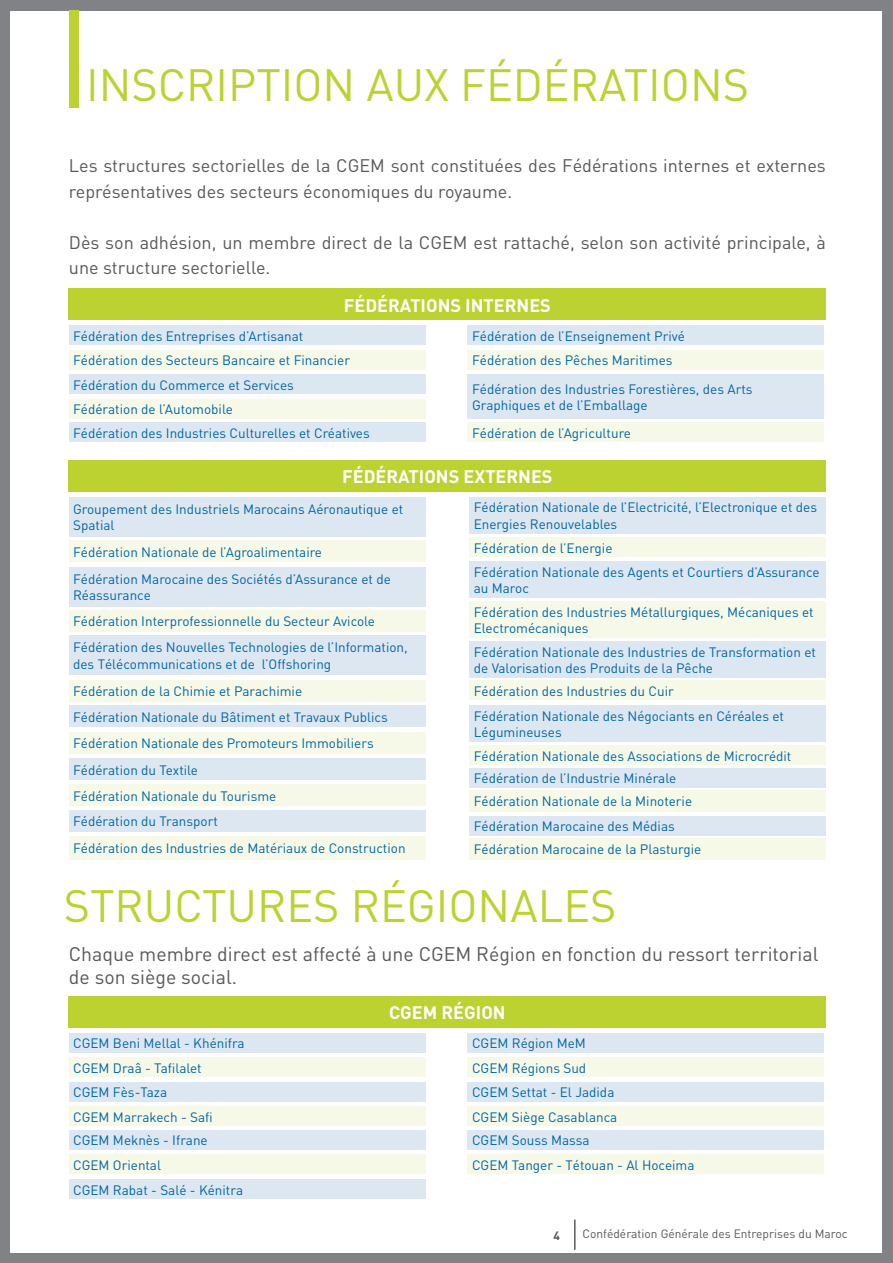
<style>
.page{position:relative;width:893px;height:1263px;background:#808285}
.page>*{position:absolute;margin:0;border:0;box-sizing:border-box;transform-origin:0 0}
.t1{font:44.7px "DIN";color:#bcd231}
.t2{font:19.5px/23.4px "DIN";color:#57585a}
.t3{font:18px/25.5px "DIN";color:#57585a}
.t4{font:700 18px "DIN";color:#fff}
.t5{font:13.5px/16.2px "DIN";color:#0065a4}
.t6{font:12px "DIN";color:#57585a}
.t7{font:700 12px "DIN";color:#57585a}
</style>
<div class="page">
<div style="left:11px;top:11px;width:871px;height:1241px;background:#fff"></div>
<hr style="left:574px;top:1219px;width:2px;height:31px;background:#57585a">
<div style="left:69px;top:11px;width:9px;height:97px;background:#bcd231"></div>
<div style="left:69px;top:289px;width:757px;height:31px;background:#bcd231"></div>
<div style="left:69px;top:996px;width:757px;height:31px;background:#bcd231"></div>
<div style="left:69px;top:460px;width:757px;height:31px;background:#bcd231"></div>
<div style="left:69px;top:325px;width:356px;height:20px;background:#dde7f2"></div>
<div style="left:69px;top:1033px;width:356px;height:20px;background:#dde7f2"></div>
<div style="left:69px;top:705px;width:356px;height:22px;background:#dde7f2"></div>
<div style="left:470px;top:680px;width:356px;height:20px;background:#f6f9e8"></div>
<div style="left:69px;top:497px;width:356px;height:39px;background:#dde7f2"></div>
<div style="left:470px;top:497px;width:356px;height:36px;background:#dde7f2"></div>
<div style="left:468px;top:325px;width:356px;height:20px;background:#dde7f2"></div>
<div style="left:468px;top:1033px;width:356px;height:20px;background:#dde7f2"></div>
<div style="left:69px;top:610px;width:356px;height:21px;background:#f6f9e8"></div>
<div style="left:470px;top:601px;width:356px;height:37px;background:#f6f9e8"></div>
<div style="left:69px;top:374px;width:356px;height:20px;background:#dde7f2"></div>
<div style="left:69px;top:1082px;width:356px;height:20px;background:#dde7f2"></div>
<div style="left:468px;top:1082px;width:356px;height:20px;background:#dde7f2"></div>
<div style="left:69px;top:758px;width:356px;height:22px;background:#dde7f2"></div>
<div style="left:69px;top:540px;width:356px;height:22px;background:#f6f9e8"></div>
<div style="left:470px;top:537px;width:356px;height:20px;background:#f6f9e8"></div>
<div style="left:468px;top:374px;width:356px;height:45px;background:#dde7f2"></div>
<div style="left:69px;top:350px;width:356px;height:20px;background:#f6f9e8"></div>
<div style="left:69px;top:1057px;width:356px;height:20px;background:#f6f9e8"></div>
<div style="left:69px;top:732px;width:356px;height:21px;background:#f6f9e8"></div>
<div style="left:470px;top:705px;width:356px;height:37px;background:#dde7f2"></div>
<div style="left:468px;top:350px;width:356px;height:20px;background:#f6f9e8"></div>
<div style="left:468px;top:1057px;width:356px;height:20px;background:#f6f9e8"></div>
<div style="left:69px;top:635px;width:356px;height:40px;background:#dde7f2"></div>
<div style="left:69px;top:399px;width:356px;height:20px;background:#f6f9e8"></div>
<div style="left:69px;top:1106px;width:356px;height:20px;background:#f6f9e8"></div>
<div style="left:69px;top:1154px;width:356px;height:20px;background:#f6f9e8"></div>
<div style="left:468px;top:1106px;width:356px;height:20px;background:#f6f9e8"></div>
<div style="left:468px;top:1154px;width:356px;height:20px;background:#f6f9e8"></div>
<div style="left:69px;top:785px;width:356px;height:21px;background:#f6f9e8"></div>
<div style="left:470px;top:745px;width:356px;height:20px;background:#f6f9e8"></div>
<div style="left:69px;top:836px;width:356px;height:24px;background:#f6f9e8"></div>
<div style="left:470px;top:790px;width:356px;height:21px;background:#f6f9e8"></div>
<div style="left:470px;top:838px;width:356px;height:22px;background:#f6f9e8"></div>
<div style="left:69px;top:567px;width:356px;height:39px;background:#dde7f2"></div>
<div style="left:470px;top:562px;width:356px;height:36px;background:#dde7f2"></div>
<div style="left:69px;top:422px;width:356px;height:20px;background:#dde7f2"></div>
<div style="left:69px;top:1130px;width:356px;height:20px;background:#dde7f2"></div>
<div style="left:69px;top:1179px;width:356px;height:20px;background:#dde7f2"></div>
<div style="left:468px;top:1130px;width:356px;height:20px;background:#dde7f2"></div>
<div style="left:69px;top:810px;width:356px;height:22px;background:#dde7f2"></div>
<div style="left:470px;top:768px;width:356px;height:20px;background:#dde7f2"></div>
<div style="left:470px;top:816px;width:356px;height:20px;background:#dde7f2"></div>
<div style="left:468px;top:422px;width:356px;height:20px;background:#f6f9e8"></div>
<div style="left:69px;top:680px;width:356px;height:21px;background:#f6f9e8"></div>
<div style="left:470px;top:641px;width:356px;height:36px;background:#dde7f2"></div>
<p class="t1" style="left:86px;top:57px;width:664px">INSCRIPTION AUX FÉDÉRATIONS</p>
<p class="t3" style="left:69px;top:153px;width:758px">Les structures sectorielles de la CGEM sont constituées des Fédérations internes et externes représentatives des secteurs économiques du royaume.</p>
<p class="t3" style="left:69px;top:229px;width:759px">Dès son adhésion, un membre direct de la CGEM est rattaché, selon son activité principale, à une structure sectorielle.</p>
<p class="t5" style="left:73px;top:328px;width:232px">Fédération des Entreprises d’Artisanat</p>
<p class="t4" style="left:344px;top:294px;width:208px">FÉDÉRATIONS INTERNES</p>
<p class="t5" style="left:472px;top:328px;width:214px">Fédération de l’Enseignement Privé</p>
<p class="t5" style="left:73px;top:352px;width:278px">Fédération des Secteurs Bancaire et Financier</p>
<p class="t5" style="left:472px;top:352px;width:202px">Fédération des Pêches Maritimes</p>
<p class="t5" style="left:73px;top:377px;width:222px">Fédération du Commerce et Services</p>
<p class="t5" style="left:73px;top:401px;width:161px">Fédération de l’Automobile</p>
<p class="t5" style="left:472px;top:381px;width:282px">Fédération des Industries Forestières, des Arts<br>Graphiques et de l’Emballage</p>
<p class="t5" style="left:73px;top:425px;width:298px">Fédération des Industries Culturelles et Créatives</p>
<p class="t5" style="left:472px;top:425px;width:161px">Fédération de l’Agriculture</p>
<p class="t4" style="left:342px;top:465px;width:212px">FÉDÉRATIONS EXTERNES</p>
<p class="t5" style="left:73px;top:501px;width:332px">Groupement des Industriels Marocains Aéronautique et<br>Spatial</p>
<p class="t5" style="left:474px;top:499px;width:345px">Fédération Nationale de l’Electricité, l’Electronique et des<br>Energies Renouvelables</p>
<p class="t5" style="left:73px;top:543px;width:250px">Fédération Nationale de l’Agroalimentaire</p>
<p class="t5" style="left:474px;top:539px;width:140px">Fédération de l’Energie</p>
<p class="t5" style="left:73px;top:571px;width:319px">Fédération Marocaine des Sociétés d’Assurance et de<br>Réassurance</p>
<p class="t5" style="left:474px;top:564px;width:347px">Fédération Nationale des Agents et Courtiers d’Assurance au Maroc</p>
<p class="t5" style="left:73px;top:613px;width:303px">Fédération Interprofessionnelle du Secteur Avicole</p>
<p class="t5" style="left:474px;top:604px;width:341px">Fédération des Industries Métallurgiques, Mécaniques et<br>Electromécaniques</p>
<p class="t5" style="left:73px;top:639px;width:336px">Fédération des Nouvelles Technologies de l’Information, des Télécommunications et de l’Offshoring</p>
<p class="t5" style="left:73px;top:683px;width:231px">Fédération de la Chimie et Parachimie</p>
<p class="t5" style="left:73px;top:708px;width:316px">Fédération Nationale du Bâtiment et Travaux Publics</p>
<p class="t5" style="left:73px;top:735px;width:302px">Fédération Nationale des Promoteurs Immobiliers</p>
<p class="t5" style="left:73px;top:761px;width:126px">Fédération du Textile</p>
<p class="t5" style="left:73px;top:788px;width:205px">Fédération Nationale du Tourisme</p>
<p class="t5" style="left:73px;top:813px;width:146px">Fédération du Transport</p>
<p class="t5" style="left:73px;top:840px;width:334px">Fédération des Industries de Matériaux de Construction</p>
<p class="t5" style="left:474px;top:643px;width:344px">Fédération Nationale des Industries de Transformation et de Valorisation des Produits de la Pêche</p>
<p class="t5" style="left:474px;top:683px;width:202px">Fédération des Industries du Cuir</p>
<p class="t5" style="left:474px;top:707px;width:312px">Fédération Nationale des Négociants en Céréales et<br>Légumineuses</p>
<p class="t5" style="left:474px;top:747px;width:319px">Fédération Nationale des Associations de Microcrédit</p>
<p class="t5" style="left:474px;top:770px;width:204px">Fédération de l’Industrie Minérale</p>
<p class="t5" style="left:474px;top:818px;width:203px">Fédération Marocaine des Médias</p>
<p class="t5" style="left:474px;top:793px;width:220px">Fédération Nationale de la Minoterie</p>
<p class="t5" style="left:474px;top:841px;width:229px">Fédération Marocaine de la Plasturgie</p>
<p class="t1" style="left:64px;top:878px;width:554px">STRUCTURES RÉGIONALES</p>
<p class="t2" style="left:69px;top:942px;width:751px">Chaque membre direct est affecté à une CGEM Région en fonction du ressort territorial de son siège social.</p>
<p class="t5" style="left:73px;top:1035px;width:173px">CGEM Beni Mellal - Khénifra</p>
<p class="t5" style="left:73px;top:1059px;width:130px">CGEM Draâ - Tafilalet</p>
<p class="t4" style="left:389px;top:1001px;width:118px">CGEM RÉGION</p>
<p class="t5" style="left:472px;top:1035px;width:115px">CGEM Région MeM</p>
<p class="t5" style="left:472px;top:1059px;width:116px">CGEM Régions Sud</p>
<p class="t5" style="left:73px;top:1084px;width:96px">CGEM Fès-Taza</p>
<p class="t5" style="left:472px;top:1084px;width:144px">CGEM Settat - El Jadida</p>
<p class="t5" style="left:73px;top:1108px;width:141px">CGEM Marrakech - Safi</p>
<p class="t5" style="left:73px;top:1157px;width:89px">CGEM Oriental</p>
<p class="t5" style="left:73px;top:1132px;width:136px">CGEM Meknès - Ifrane</p>
<p class="t5" style="left:73px;top:1181px;width:171px">CGEM Rabat - Salé - Kénitra</p>
<p class="t5" style="left:472px;top:1108px;width:147px">CGEM Siège Casablanca</p>
<p class="t5" style="left:472px;top:1157px;width:224px">CGEM Tanger - Tétouan - Al Hoceima</p>
<p class="t5" style="left:472px;top:1132px;width:119px">CGEM Souss Massa</p>
<p class="t7" style="left:553px;top:1227px;width:8px">4</p>
<p class="t6" style="left:583px;top:1226px;width:267px">Confédération Générale des Entreprises du Maroc</p>
</div>
